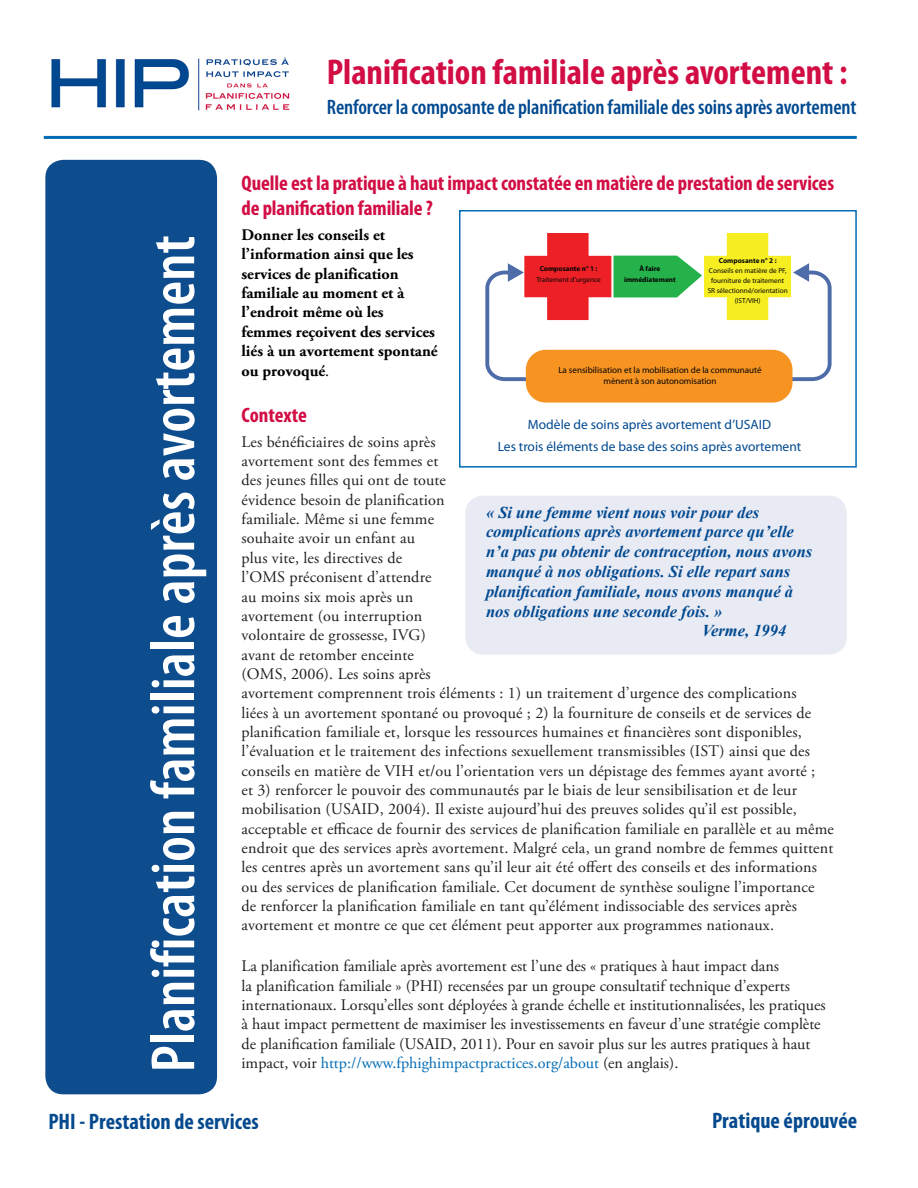
<style>
.page{position:relative;width:918px;height:1188px;background:#fff}
.page>*{position:absolute;margin:0;border:0;box-sizing:border-box;transform-origin:0 0}
.t1{font:600 condensed 63px "Myriad Pro";color:#fff}
.t2{font:700 condensed 36px "Myriad Pro";color:#d20d44}
.Head_1{font:700 condensed 22.5px "Myriad Pro";color:#054a8e}
.Head_1-2{font:700 condensed 21px/25.2px "Myriad Pro";letter-spacing:-.005em;color:#d20d44}
.t3{font:600 condensed 21px "Myriad Pro";letter-spacing:-.005em;color:#014990}
.t4{font:italic 700 16.5px "Times New Roman";color:#014990}
.body_1{font:16.2px/19.4px "Adobe Garamond Pro";letter-spacing:.01em;color:#1f1f1f}
.body_1-2{font:700 16.2px/19.4px "Adobe Garamond Pro";color:#000}
.Head_1-3{font:13.5px "Myriad Pro";color:#014990}
.t5{font:9px/10.8px "Myriad Pro";color:#050504;text-align:center}
.t6{font:7.2px/9.9px "Myriad Pro";color:#050504;text-align:center}
.t7{font:700 7.2px/10.8px "Myriad Pro";color:#050504;text-align:center}
.s1{font-weight:400}
.s2{color:#026cb6}
.s3{font-weight:700}
</style>
<div class="page">
<div style="left:45px;top:160px;width:172px;height:934px;background:#0d4c8d;border-radius:18px"></div>
<svg style="left:485px;top:233px;width:347px;height:150px"></svg>
<div style="left:526px;top:350px;width:267px;height:53px;background:#f79321;border-radius:20px"></div>
<div style="left:465px;top:496px;width:382px;height:159px;background:#e8eaf4;border-radius:18px"></div>
<hr style="left:44px;top:136px;width:813px;height:3px;background:#026cb6">
<div style="left:459px;top:210px;width:398px;height:258px;border:2px solid #026cb6"></div>
<img style="left:51px;top:57px;width:239px;height:54px">
<h1 class="t1" style="left:139px;top:1072px;width:838px;rotate:-90deg">Planification familiale après avortement</h1>
<p class="t2" style="left:327px;top:52px;width:522px">Planification familiale après avortement :</p>
<p class="t3" style="left:327px;top:95px;width:531px">Renforcer la composante de planification familiale des soins après avortement</p>
<p class="Head_1-2" style="left:242px;top:170px;width:594px">Quelle est la pratique à haut impact constatée en matière de prestation de services de planification familiale ?</p>
<p class="body_1-2" style="left:242px;top:225px;width:198px">Donner les conseils et l’information ainsi que les services de planification familiale au moment et à l’endroit même où les femmes reçoivent des services liés à un avortement spontané ou provoqué<span class="s1">.</span></p>
<p class="Head_1-2" style="left:242px;top:403px;width:67px">Contexte</p>
<p class="body_1" style="left:242px;top:432px;width:594px">Les bénéficiaires de soins après<br>avortement sont des femmes et<br>des jeunes filles qui ont de toute<br>évidence besoin de planification<br>familiale. Même si une femme<br>souhaite avoir un enfant au<br>plus vite, les directives de<br>l’OMS préconisent d’attendre<br>au moins six mois après un<br>avortement (ou interruption<br>volontaire de grossesse, IVG)<br>avant de retomber enceinte<br>(OMS, 2006). Les soins après<br>avortement comprennent trois éléments : 1) un traitement d’urgence des complications<br>liées à un avortement spontané ou provoqué ; 2) la fourniture de conseils et de services de planification familiale et, lorsque les ressources humaines et financières sont disponibles, l’évaluation et le traitement des infections sexuellement transmissibles (IST) ainsi que des conseils en matière de VIH et/ou l’orientation vers un dépistage des femmes ayant avorté ;<br>et 3) renforcer le pouvoir des communautés par le biais de leur sensibilisation et de leur mobilisation (USAID, 2004). Il existe aujourd’hui des preuves solides qu’il est possible, acceptable et efficace de fournir des services de planification familiale en parallèle et au même endroit que des services après avortement. Malgré cela, un grand nombre de femmes quittent les centres après un avortement sans qu’il leur ait été offert des conseils et des informations ou des services de planification familiale. Cet document de synthèse souligne l’importance<br>de renforcer la planification familiale en tant qu’élément indissociable des services après avortement et montre ce que cet élément peut apporter aux programmes nationaux.</p>
<p class="body_1" style="left:242px;top:957px;width:586px">La planification familiale après avortement est l’une des « pratiques à haut impact dans<br>la planification familiale » (PHI) recensées par un groupe consultatif technique d’experts internationaux. Lorsqu’elles sont déployées à grande échelle et institutionnalisées, les pratiques à haut impact permettent de maximiser les investissements en faveur d’une stratégie complète de planification familiale (USAID, 2011). Pour en savoir plus sur les autres pratiques à haut impact, voir <span class="s2">http://www.fphighimpactpractices.org/about</span> (en anglais).</p>
<p class="t6" style="left:536px;top:263px;width:66px;line-height:10.8px"><span class="s3">Composante n° 1 :<br></span>Traitement d'urgence</p>
<p class="t7" style="left:624px;top:264px;width:53px">À faire immédiatement</p>
<p class="t6" style="left:708px;top:256px;width:81px"><span class="s3">Composante n° 2 :<br></span>Conseils en matière de PF, fourniture de traitement<br>SR sélectionné/orientation (IST/VIH)</p>
<p class="t5" style="left:558px;top:365px;width:205px">La sensibilisation et la mobilisation de la communauté mènent à son autonomisation</p>
<p class="Head_1-3" style="left:528px;top:417px;width:245px">Modèle de soins après avortement d’USAID</p>
<p class="Head_1-3" style="left:498px;top:439px;width:305px">Les trois éléments de base des soins après avortement</p>
<p class="t4" style="left:486px;top:500px;width:275px">« Si une femme vient nous voir pour des</p>
<p class="t4" style="left:486px;top:520px;width:309px">complications après avortement parce qu’elle</p>
<p class="t4" style="left:486px;top:540px;width:328px">n’a pas pu obtenir de contraception, nous avons</p>
<p class="t4" style="left:486px;top:560px;width:306px">manqué à nos obligations. Si elle repart sans</p>
<p class="t4" style="left:486px;top:580px;width:309px">planification familiale, nous avons manqué à</p>
<p class="t4" style="left:486px;top:599px;width:238px">nos obligations une seconde fois. »</p>
<p class="t4" style="left:702px;top:619px;width:86px">Verme, 1994</p>
<p class="Head_1" style="left:48px;top:1109px;width:212px">PHI - Prestation de services</p>
<p class="Head_1" style="left:712px;top:1108px;width:147px">Pratique éprouvée</p>
</div>
